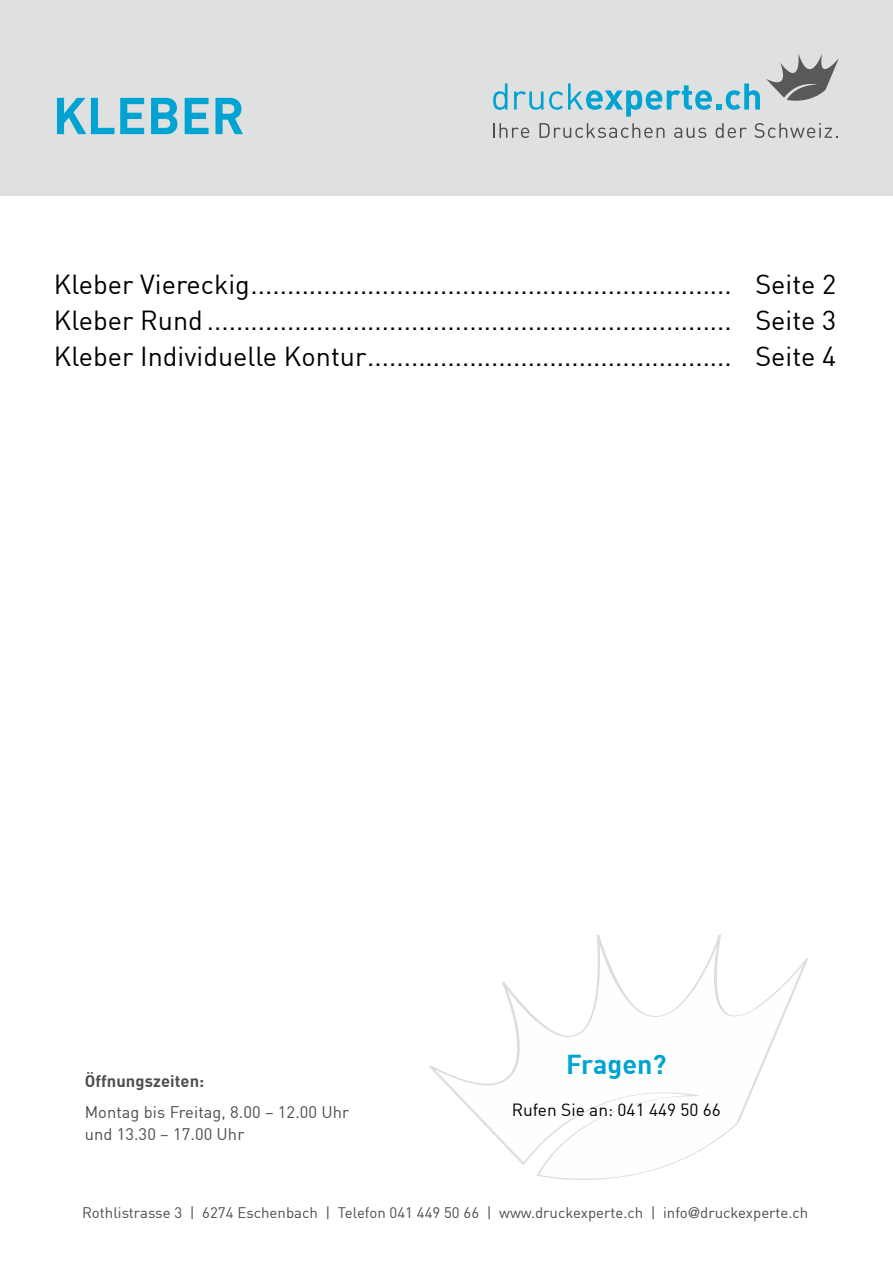
<style>
.page{position:relative;width:893px;height:1263px;background:#fff}
.page>*{position:absolute;margin:0;border:0;box-sizing:border-box;transform-origin:0 0}
.t1{font:700 51px "DIN";color:#00a3d2}
.t2{font:27px/36px "DIN";color:#000;text-align:justify}
.t3{font:700 26.85px "DIN";color:#00a3d2}
.t4{font:17.4px "DIN";color:#000}
.t5{font:16.5px/22.5px "DIN";letter-spacing:.005em;color:#4d4d4c}
.t6{font:700 16.5px "DIN";letter-spacing:.005em;color:#4d4d4c}
.t7{font:15px "DIN";color:#4d4d4c}
.s1{font-family:"Helvetica Neue LT Std"}
</style>
<div class="page">
<svg style="left:429px;top:934px;width:379px;height:246px"></svg>
<div style="left:0;top:0;width:893px;height:196px;background:#dfe1e1"></div>
<svg style="left:766px;top:54px;width:73px;height:47px"></svg>
<svg style="left:493px;top:83px;width:14px;height:27px"></svg>
<svg style="left:514px;top:91px;width:29px;height:19px"></svg>
<svg style="left:549px;top:83px;width:211px;height:34px"></svg>
<svg style="left:493px;top:123px;width:36px;height:15px"></svg>
<svg style="left:539px;top:123px;width:126px;height:15px"></svg>
<svg style="left:674px;top:128px;width:32px;height:10px"></svg>
<svg style="left:716px;top:123px;width:31px;height:15px"></svg>
<svg style="left:754px;top:123px;width:84px;height:15px"></svg>
<h1 class="t1" style="left:53px;top:82px;width:193px">KLEBER</h1>
<p class="t2" style="left:54px;top:266px;width:784px">Kleber Viereckig.................................................................. Seite 2<br>Kleber Rund ........................................................................ Seite 3<br>Kleber Individuelle Kontur.................................................. Seite 4</p>
<p class="t6" style="left:85px;top:1070px;width:121px">Öffnungszeiten:</p>
<p class="t5" style="left:85px;top:1100px;width:266px">Montag bis Freitag, 8.00 – 12.00 Uhr und 13.30 – 17.00 Uhr</p>
<p class="t3" style="left:566px;top:1047px;width:102px">Fragen?</p>
<p class="t4" style="left:512px;top:1099px;width:211px">Rufen Sie an: 041 449 50 66</p>
<p class="t7" style="left:82px;top:1203px;width:728px">Rothlistrasse 3 | 6274 Eschenbach | Telefon 041 449 50 66 | www.druckexperte.ch | info<span class="s1">@</span>druckexperte.ch</p>
</div>
